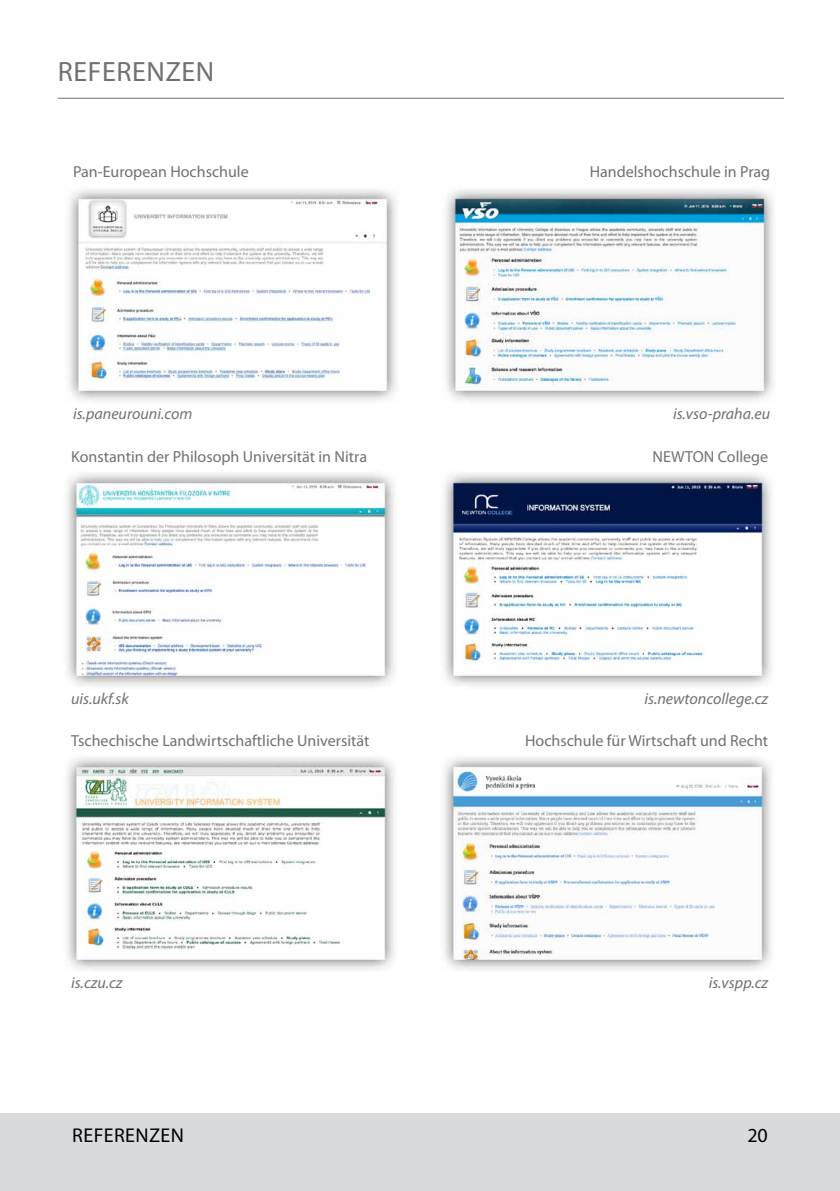
<style>
.page{position:relative;width:840px;height:1191px;background:#fff}
.page>*{position:absolute;margin:0;border:0;box-sizing:border-box;transform-origin:0 0}
.t1{font:28px "Myriad Pro";letter-spacing:.02em;color:#707172}
.t2{font:20px "Myriad Pro";color:#000}
.t3{font:16px "Myriad Pro";color:#707172}
.t4{font:italic 16px "Myriad Pro";color:#707172}
</style>
<div class="page">
<div style="left:0;top:1113px;width:839px;height:78px;background:#d9dadb"></div>
<hr style="left:58px;top:98px;width:725px;height:1px;background:#707172">
<img style="left:444px;top:757px;width:328px;height:213px">
<img style="left:67px;top:757px;width:328px;height:213px">
<img style="left:444px;top:473px;width:328px;height:213px">
<img style="left:67px;top:473px;width:328px;height:213px">
<img style="left:69px;top:189px;width:328px;height:212px">
<img style="left:446px;top:189px;width:328px;height:212px">
<h1 class="t1" style="left:58px;top:54px;width:158px">REFERENZEN</h1>
<p class="t3" style="left:73px;top:162px;width:177px">Pan-European Hochschule</p>
<p class="t3" style="left:589px;top:162px;width:182px">Handelshochschule in Prag</p>
<p class="t4" style="left:73px;top:404px;width:121px">is.paneurouni.com</p>
<p class="t4" style="left:672px;top:404px;width:99px">is.vso-praha.eu</p>
<p class="t3" style="left:71px;top:447px;width:297px">Konstantin der Philosoph Universität in Nitra</p>
<p class="t3" style="left:652px;top:447px;width:117px">NEWTON College</p>
<p class="t4" style="left:71px;top:688px;width:59px">uis.ukf.sk</p>
<p class="t4" style="left:644px;top:688px;width:125px">is.newtoncollege.cz</p>
<p class="t3" style="left:71px;top:730px;width:299px">Tschechische Landwirtschaftliche Universität</p>
<p class="t3" style="left:525px;top:730px;width:244px">Hochschule für Wirtschaft und Recht</p>
<p class="t4" style="left:71px;top:972px;width:53px">is.czu.cz</p>
<p class="t4" style="left:708px;top:972px;width:61px">is.vspp.cz</p>
<p class="t2" style="left:72px;top:1122px;width:12px">referenzen</p>
<p class="t2" style="left:747px;top:1122px;width:22px">20</p>
</div>
